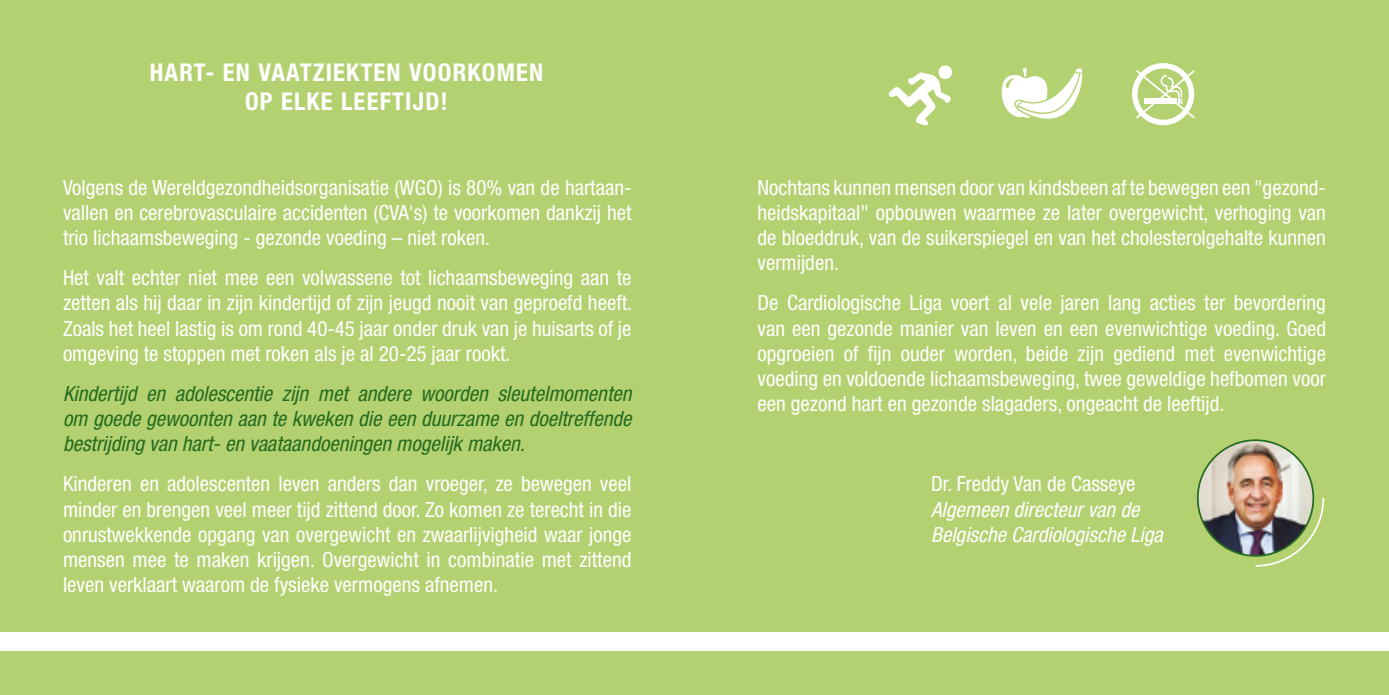
<style>
.page{position:relative;width:1389px;height:695px;background:#fff}
.page>*{position:absolute;margin:0;border:0;box-sizing:border-box;transform-origin:0 0}
.t1{font:700 condensed 24.5px/29.4px "Helvetica Neue LT Std";letter-spacing:.05em;color:#fff;text-align:center}
.t2{font:condensed 21px/25.2px "Helvetica Neue LT Std";color:#fff;text-align:justify}
.t3{font:italic condensed 21px/25.2px "Helvetica Neue LT Std";color:#256b20;text-align:justify}
.t4{font:italic condensed 21px/25.2px "Helvetica Neue LT Std";color:#fff}
</style>
<div class="page">
<div style="left:0;top:0;width:694px;height:694px;background:#b4d171"></div>
<div style="left:694px;top:0;width:695px;height:694px;background:#b4d171"></div>
<div style="left:0;top:631px;width:694px;height:19px;background:#fff"></div>
<div style="left:694px;top:631px;width:695px;height:19px;background:#fff"></div>
<svg style="left:1001px;top:67px;width:81px;height:52px"></svg>
<svg style="left:888px;top:65px;width:64px;height:60px"></svg>
<svg style="left:1132px;top:63px;width:63px;height:62px"></svg>
<img style="left:1198px;top:440px;width:115px;height:115px;border-radius:58px">
<img style="left:1254px;top:496px;width:71px;height:71px">
<p class="t1" style="left:150px;top:57px;width:395px">HART- EN VAATZIEKTEN VOORKOMEN<br>OP ELKE LEEFTIJD!</p>
<p class="t2" style="left:63px;top:174px;width:570px">Volgens de Wereldgezondheidsorganisatie (WGO) is 80% van de hartaan&shy;vallen en cerebrovasculaire accidenten (CVA's) te voorkomen dankzij het trio lichaamsbeweging - gezonde voeding – niet roken.</p>
<p class="t2" style="left:63px;top:265px;width:571px">Het valt echter niet mee een volwassene tot lichaamsbeweging aan te zetten als hij daar in zijn kindertijd of zijn jeugd nooit van geproefd heeft.<br>Zoals het heel lastig is om rond 40-45 jaar onder druk van je huisarts of je omgeving te stoppen met roken als je al 20-25 jaar rookt.</p>
<p class="t3" style="left:63px;top:381px;width:570px">Kindertijd en adolescentie zijn met andere woorden sleutelmomenten om goede gewoonten aan te kweken die een duurzame en doeltreffende bestrijding van hart- en vaataandoeningen mogelijk maken.</p>
<p class="t2" style="left:63px;top:471px;width:570px">Kinderen en adolescenten leven anders dan vroeger, ze bewegen veel minder en brengen veel meer tijd zittend door. Zo komen ze terecht in die onrustwekkende opgang van overgewicht en zwaarlijvigheid waar jonge mensen mee te maken krijgen. Overgewicht in combinatie met zittend leven verklaart waarom de fysieke vermogens afnemen.</p>
<p class="t2" style="left:757px;top:174px;width:570px">Nochtans kunnen mensen door van kindsbeen af te bewegen een "gezond&shy;heidskapitaal" opbouwen waarmee ze later overgewicht, verhoging van de bloeddruk, van de suikerspiegel en van het cholesterolgehalte kunnen vermijden.</p>
<p class="t2" style="left:757px;top:290px;width:570px">De Cardiologische Liga voert al vele jaren lang acties ter bevordering van een gezonde manier van leven en een evenwichtige voeding. Goed opgroeien of fijn ouder worden, beide zijn gediend met evenwichtige voeding en voldoende lichaamsbeweging, twee geweldige hefbomen voor een gezond hart en gezonde slagaders, ongeacht de leeftijd.</p>
<p class="t2" style="left:931px;top:471px;width:206px">Dr. Freddy Van de Casseye</p>
<p class="t4" style="left:931px;top:497px;width:233px">Algemeen directeur van de<br>Belgische Cardiologische Liga</p>
</div>
